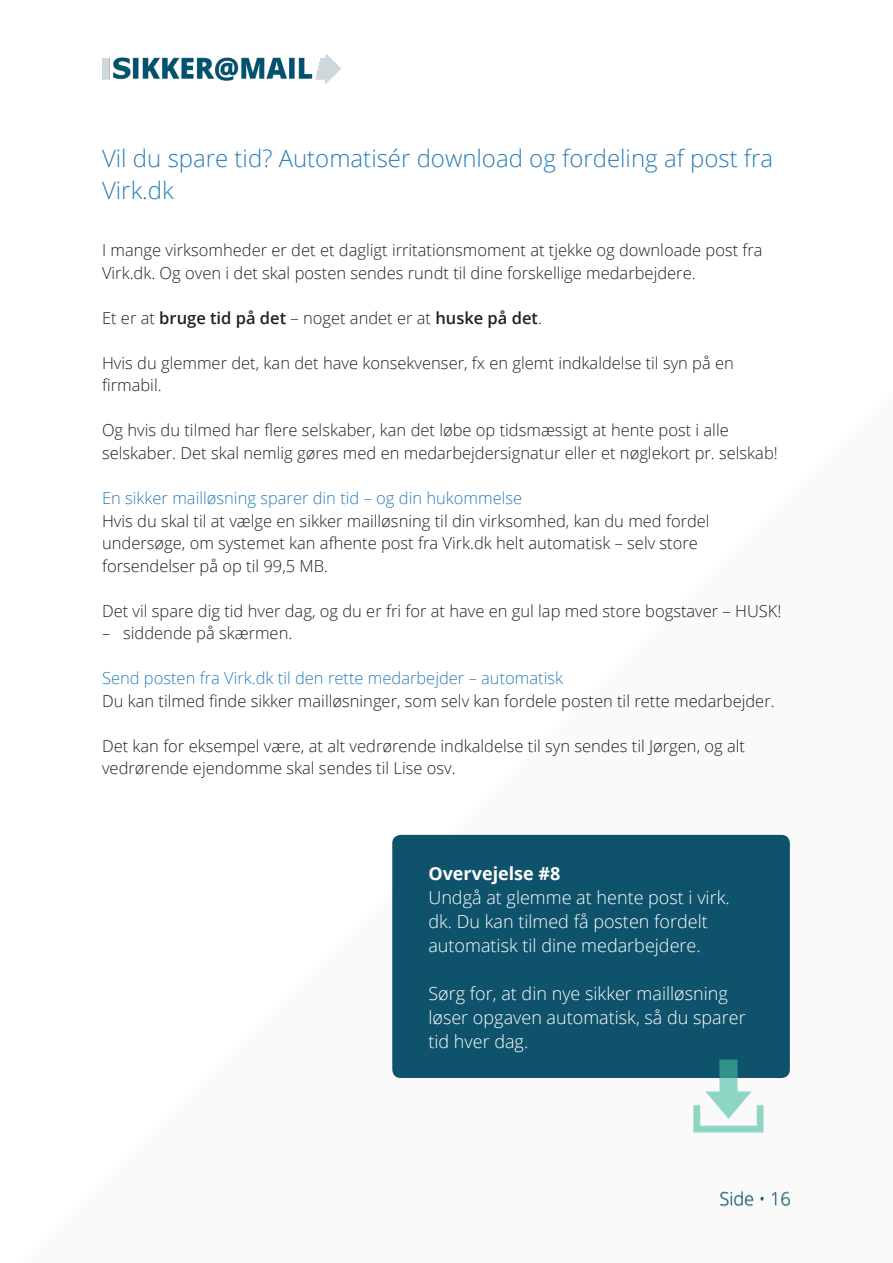
<style>
.page{position:relative;width:893px;height:1263px;background:#fff}
.page>*{position:absolute;margin:0;border:0;box-sizing:border-box;transform-origin:0 0}
.Headline2{font:300 24px/31.5px "Open Sans";color:#2a7db8}
.Overvejelser{font:300 18px/24px "Open Sans";color:#fff}
.Overvejelser-2{font:700 18px "Open Sans";color:#fff}
.t1{font:300 18px "Open Sans";color:#0e526b}
.t2{font:300 16.5px/22.5px "Open Sans";color:#231f20}
.Afsnitsformat_1{font:300 16.5px "Open Sans";color:#2a7db8}
.t3{font:600 16.5px "Open Sans";color:#231f20}
.s1{font-weight:300}
</style>
<div class="page">
<img style="left:102px;top:54px;width:238px;height:29px">
<div style="left:392px;top:835px;width:398px;height:243px;background:#0e526b;border-radius:9px"></div>
<img style="left:693px;top:1059px;width:90px;height:74px">
<p class="Headline2" style="left:102px;top:142px;width:673px">Vil du spare tid? Automatisér download og fordeling af post fra<br>Virk.dk</p>
<p class="t2" style="left:102px;top:239px;width:662px">I mange virksomheder er det et dagligt irritationsmoment at tjekke og downloade post fra<br>Virk.dk. Og oven i det skal posten sendes rundt til dine forskellige medarbejdere.</p>
<p class="t3" style="left:102px;top:307px;width:441px"><span class="s1">Et er at</span> bruge tid på det <span class="s1">– noget andet er at</span> huske på det<span class="s1">.</span></p>
<p class="t2" style="left:102px;top:351px;width:633px">Hvis du glemmer det, kan det have konsekvenser, fx en glemt indkaldelse til syn på en firmabil.</p>
<p class="t2" style="left:102px;top:419px;width:677px">Og hvis du tilmed har flere selskaber, kan det løbe op tidsmæssigt at hente post i alle selskaber. Det skal nemlig gøres med en medarbejdersignatur eller et nøglekort pr. selskab!</p>
<p class="Afsnitsformat_1" style="left:102px;top:487px;width:422px">En sikker mailløsning sparer din tid – og din hukommelse</p>
<p class="t2" style="left:102px;top:509px;width:609px">Hvis du skal til at vælge en sikker mailløsning til din virksomhed, kan du med fordel undersøge, om systemet kan afhente post fra Virk.dk helt automatisk – selv store forsendelser på op til 99,5 MB.</p>
<p class="t2" style="left:102px;top:599px;width:681px">Det vil spare dig tid hver dag, og du er fri for at have en gul lap med store bogstaver – HUSK!</p>
<p class="t2" style="left:102px;top:621px;width:192px">– siddende på skærmen.</p>
<p class="Afsnitsformat_1" style="left:102px;top:667px;width:463px">Send posten fra Virk.dk til den rette medarbejder – automatisk</p>
<p class="t2" style="left:102px;top:689px;width:674px">Du kan tilmed finde sikker mailløsninger, som selv kan fordele posten til rette medarbejder.</p>
<p class="t2" style="left:102px;top:734px;width:645px">Det kan for eksempel være, at alt vedrørende indkaldelse til syn sendes til Jørgen, og alt vedrørende ejendomme skal sendes til Lise osv.</p>
<p class="Overvejelser-2" style="left:428px;top:860px;width:134px">Overvejelse #8</p>
<p class="Overvejelser" style="left:428px;top:885px;width:303px">Undgå at glemme at hente post i virk. dk. Du kan tilmed få posten fordelt automatisk til dine medarbejdere.</p>
<p class="Overvejelser" style="left:428px;top:981px;width:319px">Sørg for, at din nye sikker mailløsning løser opgaven automatisk, så du sparer tid hver dag.</p>
<p class="t1" style="left:720px;top:1187px;width:73px">Side • 16</p>
</div>
